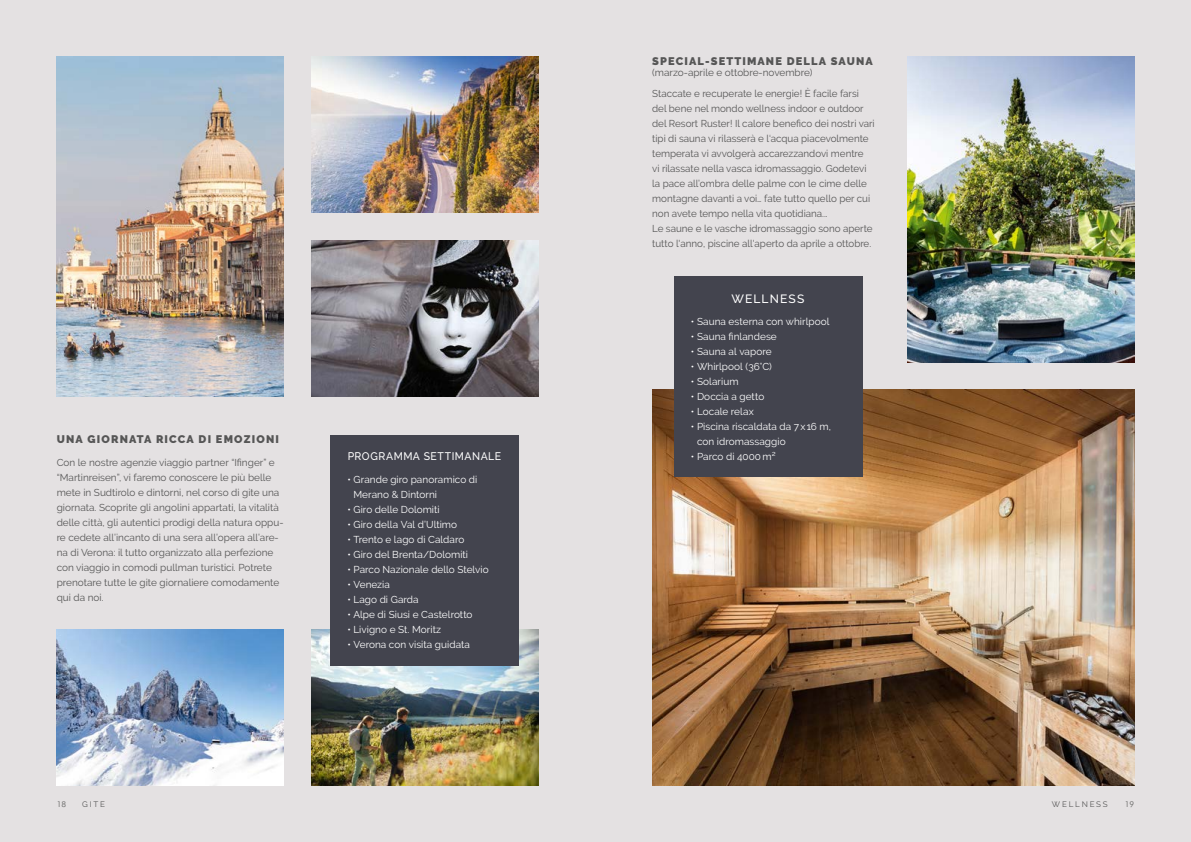
<style>
.page{position:relative;width:1191px;height:842px;background:#e4e1e2}
.page>*{position:absolute;margin:0;border:0;box-sizing:border-box;transform-origin:0 0}
.t1{font:500 12px "Raleway";letter-spacing:.095em;color:#fff}
.t2{font:900 11px "Raleway";letter-spacing:.105em;color:#565656}
.t3{font:500 11px "Raleway";letter-spacing:.045em;color:#fff;scale:.95 1}
.t4{font:10px/15px "Raleway";color:#565656}
.t5{font:10px/15px "Raleway";letter-spacing:.005em;color:#fff}
.t6{font:8px "Raleway";letter-spacing:.225em;color:#565656}
.t7{font:8px "Futura BT";color:#6f6f6e}
</style>
<div class="page">
<img style="left:57px;top:57px;width:226px;height:340px">
<img style="left:652px;top:390px;width:482px;height:395px">
<img style="left:907px;top:57px;width:227px;height:306px">
<img style="left:312px;top:57px;width:227px;height:156px">
<img style="left:312px;top:241px;width:227px;height:156px">
<img style="left:312px;top:629px;width:227px;height:156px">
<img style="left:57px;top:629px;width:226px;height:156px">
<div style="left:330px;top:435px;width:188px;height:230px;background:#43444e"></div>
<div style="left:674px;top:276px;width:188px;height:201px;background:#43444e"></div>
<p class="t2" style="left:57px;top:433px;width:224px">UNA GIORNATA RICCA DI EMOZIONI</p>
<p class="t4" style="left:57px;top:455px;width:228px">Con le nostre agenzie viaggio partner “Ifinger” e “Martinreisen”, vi faremo conoscere le più belle mete in Sudtirolo e dintorni, nel corso di gite una giornata. Scoprite gli angolini appartati, la vitalità delle città, gli autentici prodigi della natura oppu&shy;re cedete all’incanto di una sera all’opera all’are&shy;na di Verona: il tutto organizzato alla perfezione con viaggio in comodi pullman turistici. Potrete prenotare tutte le gite giornaliere comodamente qui da noi.</p>
<p class="t3" style="left:348px;top:450px;width:163px">PROGRAMMA SETTIMANALE</p>
<p class="t5" style="left:353px;top:472px;width:125px;text-indent:-6px">• Grande giro panoramico di<br>Merano &amp; Dintorni</p>
<p class="t5" style="left:347px;top:502px;width:94px">• Giro delle Dolomiti</p>
<p class="t5" style="left:347px;top:517px;width:111px">• Giro della Val d’Ultimo</p>
<p class="t5" style="left:347px;top:532px;width:118px">• Trento e lago di Caldaro</p>
<p class="t5" style="left:347px;top:547px;width:122px">• Giro del Brenta/Dolomiti</p>
<p class="t5" style="left:347px;top:562px;width:143px">• Parco Nazionale dello Stelvio</p>
<p class="t5" style="left:347px;top:577px;width:44px">• Venezia</p>
<p class="t5" style="left:347px;top:592px;width:73px">• Lago di Garda</p>
<p class="t5" style="left:347px;top:607px;width:127px">• Alpe di Siusi e Castelrotto</p>
<p class="t5" style="left:347px;top:622px;width:95px">• Livigno e St. Moritz</p>
<p class="t5" style="left:347px;top:637px;width:124px">• Verona con visita guidata</p>
<p class="t2" style="left:652px;top:55px;width:222px">SPECIAL-SETTIMANE DELLA SAUNA</p>
<p class="t4" style="left:652px;top:62px;width:208px;line-height:20.7px">(marzo-aprile e ottobre-novembre)<br>Staccate e recuperate le energie! È facile farsi</p>
<p class="t4" style="left:652px;top:101px;width:224px">del bene nel mondo wellness indoor e outdoor del Resort Ruster! Il calore benefico dei nostri vari tipi di sauna vi rilasserà e l‘acqua piacevolmente temperata vi avvolgerà accarezzandovi mentre<br>vi rilassate nella vasca idromassaggio. Godetevi la pace all’ombra delle palme con le cime delle montagne davanti a voi… fate tutto quello per cui non avete tempo nella vita quotidiana...<br>Le saune e le vasche idromassaggio sono aperte tutto l'anno, piscine all'aperto da aprile a ottobre.</p>
<p class="t1" style="left:731px;top:291px;width:74px">WELLNESS</p>
<p class="t5" style="left:691px;top:314px;width:140px">• Sauna esterna con whirlpool</p>
<p class="t5" style="left:691px;top:329px;width:87px">• Sauna finlandese</p>
<p class="t5" style="left:691px;top:344px;width:82px">• Sauna al vapore</p>
<p class="t5" style="left:691px;top:359px;width:82px">• Whirlpool (36°C)</p>
<p class="t5" style="left:691px;top:374px;width:49px">• Solarium</p>
<p class="t5" style="left:691px;top:389px;width:75px">• Doccia a getto</p>
<p class="t5" style="left:691px;top:404px;width:64px">• Locale relax</p>
<p class="t5" style="left:697px;top:419px;width:135px;text-indent:-6px">• Piscina riscaldata da 7x16 m, con idromassaggio</p>
<p class="t5" style="left:691px;top:449px;width:86px">• Parco di 4000m²</p>
<p class="t7" style="left:57px;top:799px;width:11px">18</p>
<p class="t7" style="left:1124px;top:799px;width:11px">19</p>
<p class="t6" style="left:82px;top:799px;width:24px">GITE</p>
<p class="t6" style="left:1052px;top:799px;width:57px">WELLNESS</p>
</div>
